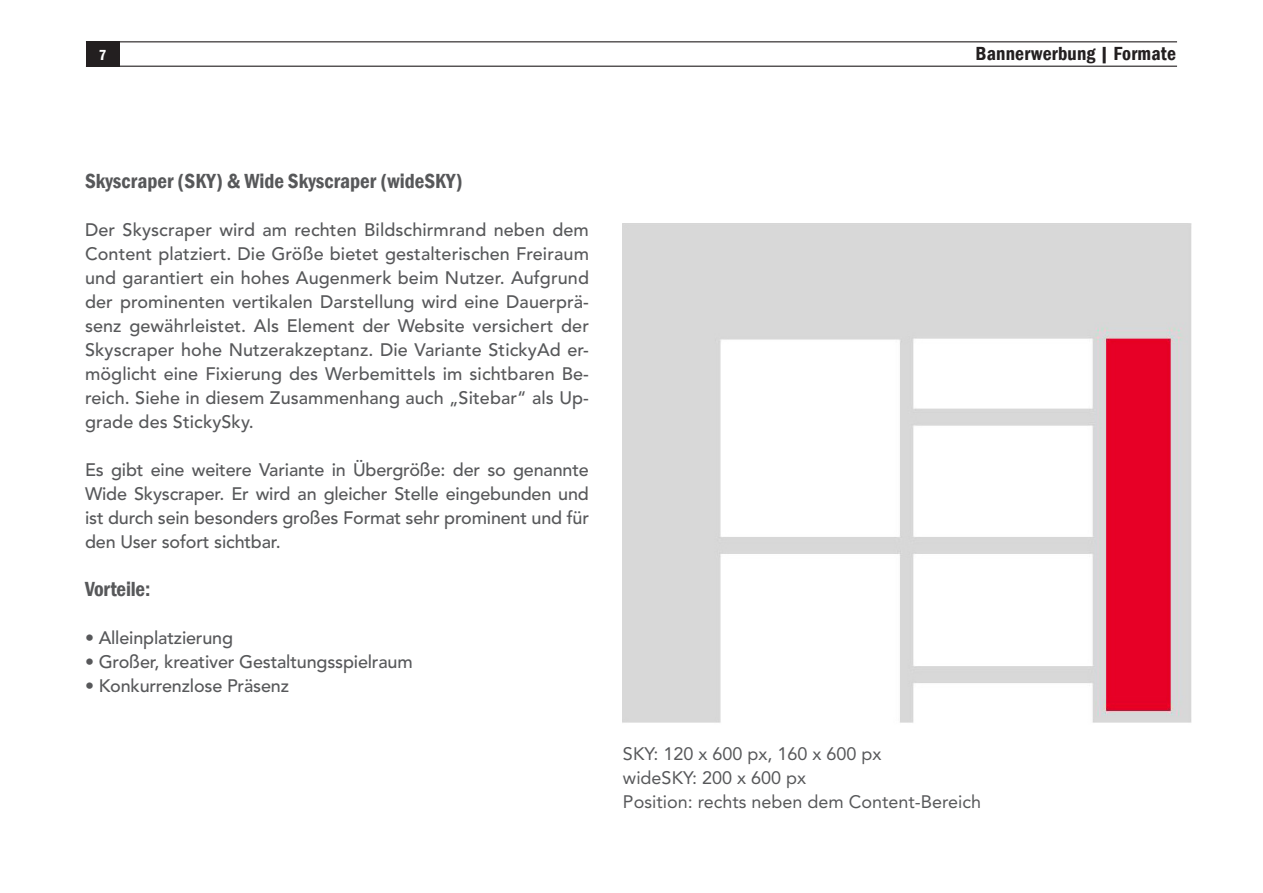
<style>
.page{position:relative;width:1263px;height:893px;background:#fff}
.page>*{position:absolute;margin:0;border:0;box-sizing:border-box;transform-origin:0 0}
.t1{font:600 condensed 21px "Franklin Gothic";color:#57585a}
.t2{font:600 condensed 19.5px "Franklin Gothic";letter-spacing:.01em;color:#231f20}
.t3{font:500 18px/24px "Avenir LT Std";letter-spacing:-.01em;color:#57585a;text-align:justify}
.t4{font:18px/24px "Avenir LT Std";color:#57585a}
.t5{font:600 condensed 15px "Franklin Gothic";color:#fff}
</style>
<div class="page">
<hr style="left:86px;top:66px;width:1091px;height:1px;background:#231f20">
<hr style="left:86px;top:41px;width:1091px;height:1px;background:#231f20">
<div style="left:86px;top:41px;width:34px;height:26px;background:#231f20"></div>
<img style="left:623px;top:224px;width:569px;height:499px">
<p class="t5" style="left:99px;top:45px;width:9px">7</p>
<p class="t2" style="left:975px;top:41px;width:202px">Bannerwerbung | Formate</p>
<p class="t1" style="left:85px;top:167px;width:379px">Skyscraper (SKY) &amp; Wide Skyscraper (wideSKY)</p>
<p class="t3" style="left:85px;top:219px;width:505px">Der Skyscraper wird am rechten Bildschirmrand neben dem Content platziert. Die Größe bietet gestalterischen Freiraum und garantiert ein hohes Augenmerk beim Nutzer. Aufgrund der prominenten vertikalen Darstellung wird eine Dauerprä&shy;senz gewährleistet. Als Element der Website versichert der Skyscraper hohe Nutzerakzeptanz. Die Variante StickyAd er&shy;möglicht eine Fixierung des Werbemittels im sichtbaren Be&shy;reich. Siehe in diesem Zusammenhang auch „Sitebar“ als Up&shy;grade des StickySky.</p>
<p class="t3" style="left:85px;top:459px;width:505px">Es gibt eine weitere Variante in Übergröße: der so genannte Wide Skyscraper. Er wird an gleicher Stelle eingebunden und ist durch sein besonders großes Format sehr prominent und für den User sofort sichtbar.</p>
<p class="t1" style="left:85px;top:575px;width:67px">Vorteile:</p>
<p class="t3" style="left:85px;top:627px;width:150px">• Alleinplatzierung</p>
<p class="t3" style="left:85px;top:651px;width:329px">• Großer, kreativer Gestaltungsspielraum</p>
<p class="t3" style="left:85px;top:675px;width:205px">• Konkurrenzlose Präsenz</p>
<p class="t4" style="left:623px;top:742px;width:260px">SKY: 120 x 600 px, 160 x 600 px</p>
<p class="t4" style="left:623px;top:766px;width:360px">wideSKY: 200 x 600 px<br>Position: rechts neben dem Content-Bereich</p>
</div>
